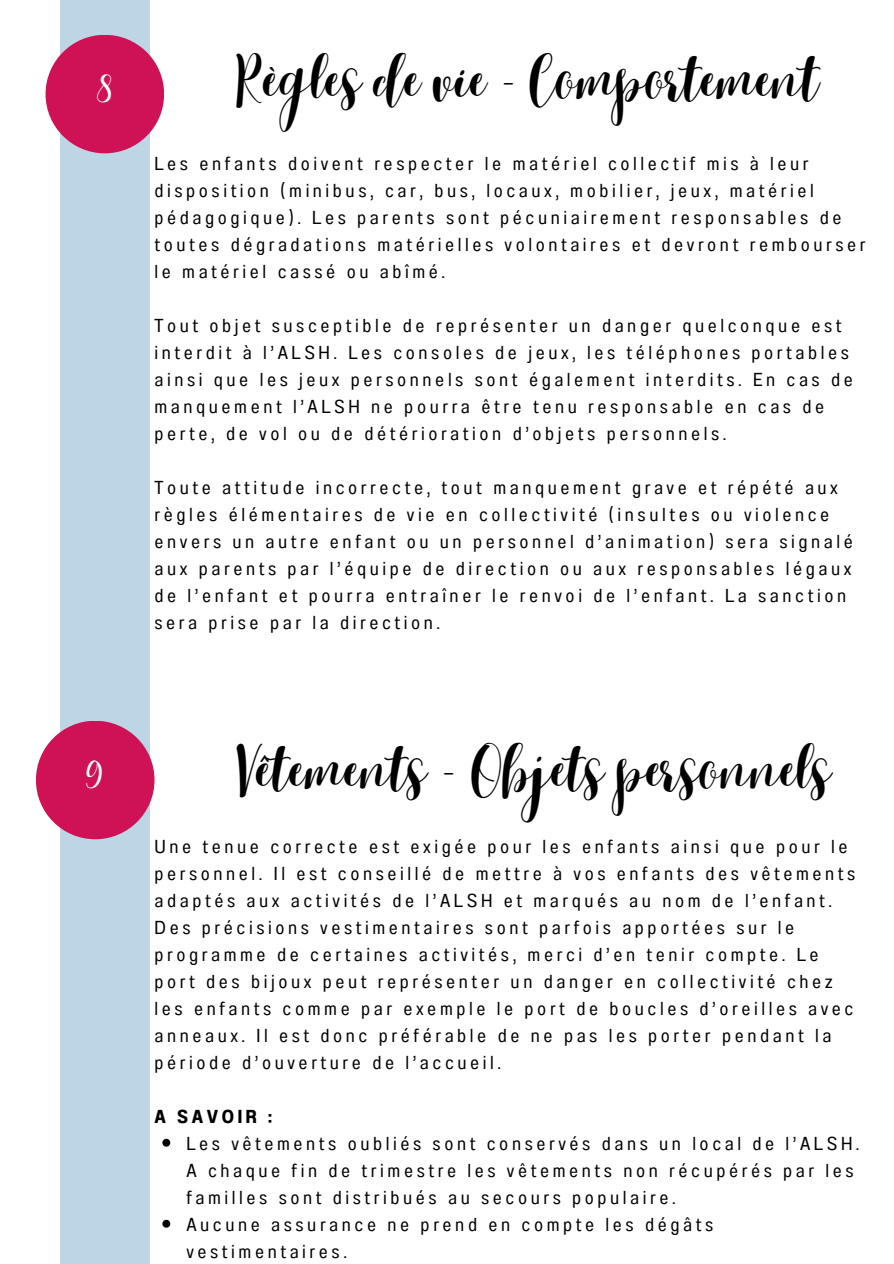
<style>
.page{position:relative;width:894px;height:1264px;background:#fff}
.page>*{position:absolute;margin:0;border:0;box-sizing:border-box;transform-origin:0 0}
.t1{font:300 48px "Best";color:#000}
.t2{font:47.1px "Daydream";color:#fff}
.t3{font:18.75px/27px "Anantason Wd 75";letter-spacing:.19em;color:#000}
.t4{font:18.75px "Anantason Bold Wd 75";letter-spacing:.19em;color:#000}
</style>
<div class="page">
<div style="left:60px;top:0;width:89px;height:1263px;background:#bed5e6"></div>
<svg style="left:162px;top:1138px;width:8px;height:8px"></svg>
<svg style="left:162px;top:1219px;width:8px;height:8px"></svg>
<div style="left:46px;top:35px;width:118px;height:118px;background:#cf1256;border-radius:50%"></div>
<div style="left:36px;top:720px;width:118px;height:119px;background:#cf1256;border-radius:50%"></div>
<p class="t2" style="left:97px;top:60px;width:17px">8</p>
<p class="t1" style="left:236px;top:51px;width:584px">Règles de vie - Comportement</p>
<p class="t3" style="left:154px;top:150px;width:712px">Les enfants doivent respecter le matériel collectif mis à leur disposition (minibus, car, bus, locaux, mobilier, jeux, matériel pédagogique). Les parents sont pécuniairement responsables de toutes dégradations matérielles volontaires et devront rembourser le matériel cassé ou abîmé.</p>
<h1 class="t3" style="left:154px;top:312px;width:699px">Tout objet susceptible de représenter un danger quelconque est interdit à l’ALSH. Les consoles de jeux, les téléphones portables ainsi que les jeux personnels sont également interdits. En cas de manquement l’ALSH ne pourra être tenu responsable en cas de perte, de vol ou de détérioration d’objets personnels.</h1>
<p class="t3" style="left:154px;top:474px;width:699px">Toute attitude incorrecte, tout manquement grave et répété aux règles élémentaires de vie en collectivité (insultes ou violence envers un autre enfant ou un personnel d’animation) sera signalé aux parents par l’équipe de direction ou aux responsables légaux de l’enfant et pourra entraîner le renvoi de l’enfant. La sanction sera prise par la direction.</p>
<p class="t2" style="left:86px;top:745px;width:19px">9</p>
<h2 class="t1" style="left:236px;top:741px;width:597px">Vêtements - Objets personnels</h2>
<p class="t3" style="left:154px;top:833px;width:702px">Une tenue correcte est exigée pour les enfants ainsi que pour le personnel. Il est conseillé de mettre à vos enfants des vêtements adaptés aux activités de l’ALSH et marqués au nom de l’enfant.<br>Des précisions vestimentaires sont parfois apportées sur le programme de certaines activités, merci d’en tenir compte. Le port des bijoux peut représenter un danger en collectivité chez les enfants comme par exemple le port de boucles d’oreilles avec anneaux. Il est donc préférable de ne pas les porter pendant la période d’ouverture de l’accueil.</p>
<p class="t4" style="left:154px;top:1105px;width:119px">A SAVOIR :</p>
<h1 class="t3" style="left:186px;top:1130px;width:674px">Les vêtements oubliés sont conservés dans un local de l’ALSH.<br>A chaque fin de trimestre les vêtements non récupérés par les familles sont distribués au secours populaire.</h1>
<p class="t3" style="left:186px;top:1211px;width:528px">Aucune assurance ne prend en compte les dégâts vestimentaires.</p>
</div>
